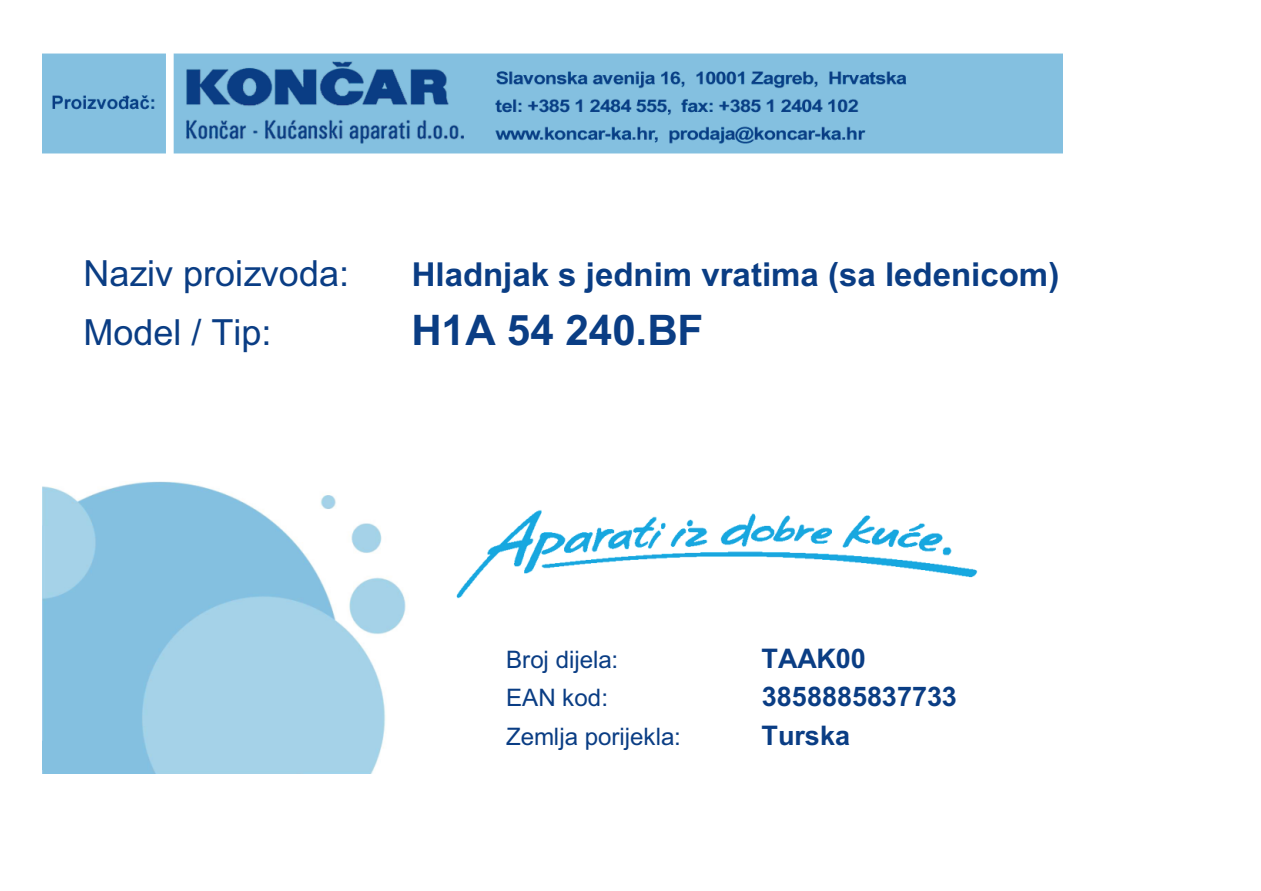
<style>
.page{position:relative;width:1261px;height:891px;background:#fff}
.page>*{position:absolute;margin:0;border:0;box-sizing:border-box;transform-origin:0 0}
.t1{font:700 42px "Arial";color:#0a3d84}
.t2{font:36px "Arial";color:#0a3d84}
.t3{font:700 33px "Arial";color:#0a3d84}
.t4{font:700 27px "Arial";color:#0a3d84}
.t5{font:24px "Arial";color:#0a3d84}
</style>
<div class="page">
<img style="left:42px;top:53px;width:1020px;height:720px">
<p class="t2" style="left:83px;top:260px;width:267px">Naziv proizvoda:</p>
<p class="t3" style="left:411px;top:262px;width:649px">Hladnjak s jednim vratima (sa ledenicom)</p>
<p class="t2" style="left:83px;top:318px;width:189px">Model / Tip:</p>
<p class="t1" style="left:411px;top:314px;width:293px">H1A 54 240.BF</p>
<p class="t5" style="left:506px;top:650px;width:113px">Broj dijela:</p>
<p class="t4" style="left:761px;top:648px;width:106px">TAAK00</p>
<p class="t5" style="left:506px;top:689px;width:103px">EAN kod:</p>
<p class="t4" style="left:761px;top:687px;width:196px">3858885837733</p>
<p class="t5" style="left:506px;top:727px;width:176px">Zemlja porijekla:</p>
<p class="t4" style="left:761px;top:725px;width:90px">Turska</p>
</div>
